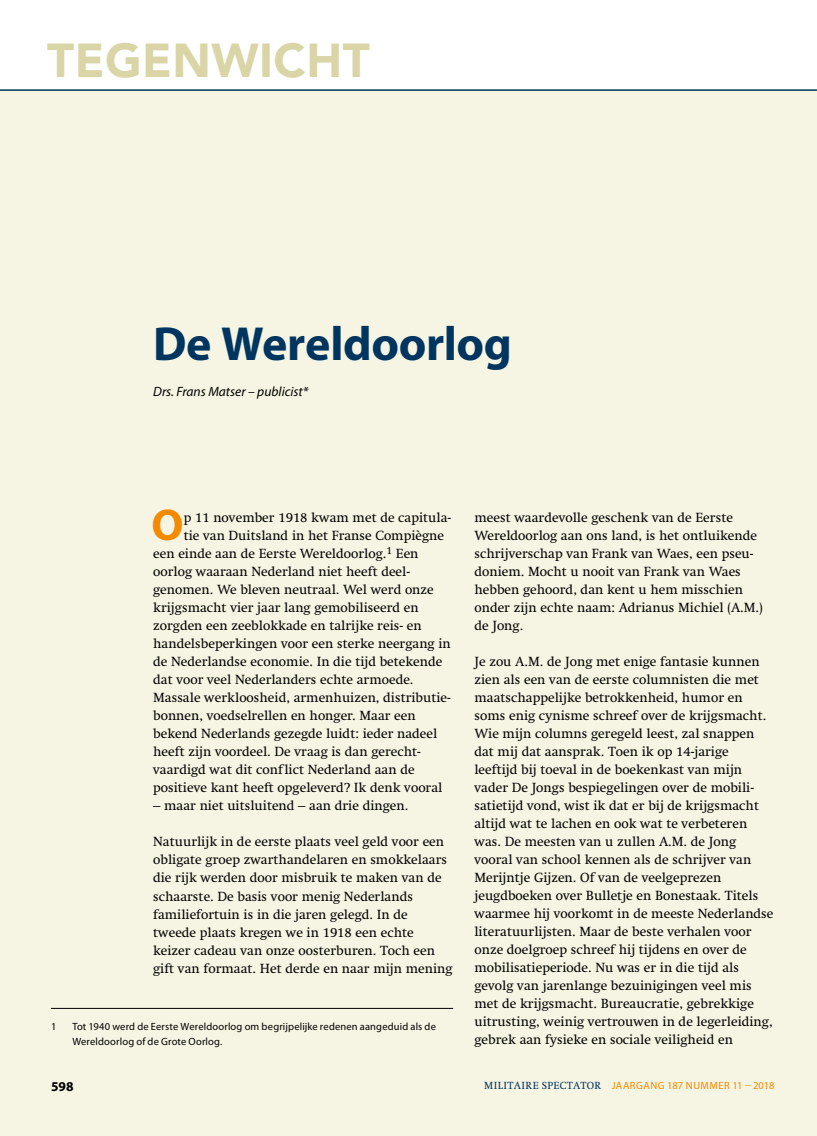
<style>
.page{position:relative;width:817px;height:1136px;background:#fff}
.page>*{position:absolute;margin:0;border:0;box-sizing:border-box;transform-origin:0 0}
.t1{font:700 48px "Myriad Pro";letter-spacing:-.01em;color:#00355f}
.t2{font:900 47.25px "Avenir LT Std";letter-spacing:.01em;color:#dad5a7}
.t3{font:700 44.7px "Myriad Pro";color:#f38a00}
.t4{font:13.5px/18px "Swift LT Std";color:#000}
.t5{font:italic 13.5px "Myriad Pro";color:#000}
.t6{font:700 13.5px "Myriad Pro";color:#000}
.t7{font:10.5px/15px "Myriad Pro";letter-spacing:.015em;color:#000}
.t8{font:10.5px "Myriad Pro";letter-spacing:.045em;color:#f38a00}
.s1{font-family:"Swift LT Std";color:#00355f}
</style>
<div class="page">
<div style="left:0;top:89px;width:816px;height:1046px;background:#f6f4e2"></div>
<hr style="left:0;top:89px;width:816px;height:2px;background:#00355f">
<hr style="left:51px;top:1007px;width:402px;height:1px;background:#000">
<h2 class="t2" style="left:47px;top:32px;width:324px">TEGENWICHT</h2>
<h1 class="t1" style="left:153px;top:313px;width:360px">De Wereldoorlog</h1>
<p class="t5" style="left:153px;top:383px;width:157px">Drs. Frans Matser – publicist*</p>
<h3 class="t3" style="left:152px;top:496px;width:34px">O</h3>
<p class="t4" style="left:184px;top:509px;width:269px">p 11 november 1918 kwam met de capitula-</p>
<p class="t4" style="left:184px;top:527px;width:262px">tie van Duitsland in het Franse Compiègne</p>
<p class="t4" style="left:153px;top:545px;width:267px">een einde aan de Eerste Wereldoorlog.<sup>1</sup> Een</p>
<p class="t4" style="left:153px;top:563px;width:258px">oorlog waaraan Nederland niet heeft deel-</p>
<p class="t4" style="left:153px;top:581px;width:282px">genomen. We bleven neutraal. Wel werd onze</p>
<p class="t4" style="left:153px;top:599px;width:267px">krijgsmacht vier jaar lang gemobiliseerd en</p>
<p class="t4" style="left:153px;top:617px;width:270px">zorgden een zeeblokkade en talrijke reis- en</p>
<p class="t4" style="left:153px;top:635px;width:299px">handelsbeperkingen voor een sterke neergang in</p>
<p class="t4" style="left:153px;top:653px;width:291px">de Nederlandse economie. In die tijd betekende</p>
<p class="t4" style="left:153px;top:671px;width:262px">dat voor veel Nederlanders echte armoede.</p>
<p class="t4" style="left:153px;top:689px;width:299px">Massale werkloosheid, armenhuizen, distributie-</p>
<p class="t4" style="left:153px;top:707px;width:264px">bonnen, voedselrellen en honger. Maar een</p>
<p class="t4" style="left:153px;top:725px;width:285px">bekend Nederlands gezegde luidt: ieder nadeel</p>
<p class="t4" style="left:153px;top:743px;width:269px">heeft zijn voordeel. De vraag is dan gerecht-</p>
<p class="t4" style="left:153px;top:761px;width:263px">vaardigd wat dit conflict Nederland aan de</p>
<p class="t4" style="left:153px;top:779px;width:291px">positieve kant heeft opgeleverd? Ik denk vooral</p>
<p class="t4" style="left:153px;top:797px;width:257px">– maar niet uitsluitend – aan drie dingen.</p>
<p class="t4" style="left:153px;top:833px;width:301px">Natuurlijk in de eerste plaats veel geld voor een obligate groep zwarthandelaren en smokkelaars die rijk werden door misbruik te maken van de schaarste. De basis voor menig Nederlands familiefortuin is in die jaren gelegd. In de tweede plaats kregen we in 1918 een echte keizer cadeau van onze oosterburen. Toch een gift van formaat. Het derde en naar mijn mening</p>
<p class="t7" style="left:51px;top:1018px;width:7px">1</p>
<p class="t7" style="left:72px;top:1018px;width:365px">Tot 1940 werd de Eerste Wereldoorlog om begrijpelijke redenen aangeduid als de<br>Wereldoorlog of de Grote Oorlog.</p>
<p class="t4" style="left:474px;top:509px;width:290px">meest waardevolle geschenk van de Eerste Wereldoorlog aan ons land, is het ontluikende schrijverschap van Frank van Waes, een pseu&shy;doniem. Mocht u nooit van Frank van Waes hebben gehoord, dan kent u hem misschien onder zijn echte naam: Adrianus Michiel (A.M.) de Jong.</p>
<p class="t4" style="left:474px;top:653px;width:300px">Je zou A.M. de Jong met enige fantasie kunnen zien als een van de eerste columnisten die met maatschappelijke betrokkenheid, humor en soms enig cynisme schreef over de krijgsmacht.<br>Wie mijn columns geregeld leest, zal snappen dat mij dat aansprak. Toen ik op 14-jarige leeftijd bij toeval in de boekenkast van mijn vader De Jongs bespiegelingen over de mobili&shy;satietijd vond, wist ik dat er bij de krijgsmacht altijd wat te lachen en ook wat te verbeteren was. De meesten van u zullen A.M. de Jong vooral van school kennen als de schrijver van Merijntje Gijzen. Of van de veelgeprezen jeugdboeken over Bulletje en Bonestaak. Titels waarmee hij voorkomt in de meeste Nederlandse literatuurlijsten. Maar de beste verhalen voor onze doelgroep schreef hij tijdens en over de mobilisatieperiode. Nu was er in die tijd als gevolg van jarenlange bezuinigingen veel mis met de krijgsmacht. Bureaucratie, gebrekkige uitrusting, weinig vertrouwen in de legerleiding, gebrek aan fysieke en sociale veiligheid en</p>
<p class="t6" style="left:51px;top:1077px;width:24px">598</p>
<p class="t8" style="left:484px;top:1078px;width:291px"><span class="s1">MILITAIRE SPECTATOR</span> JAARGANG 187 NUMMER 11 – 2018</p>
</div>
